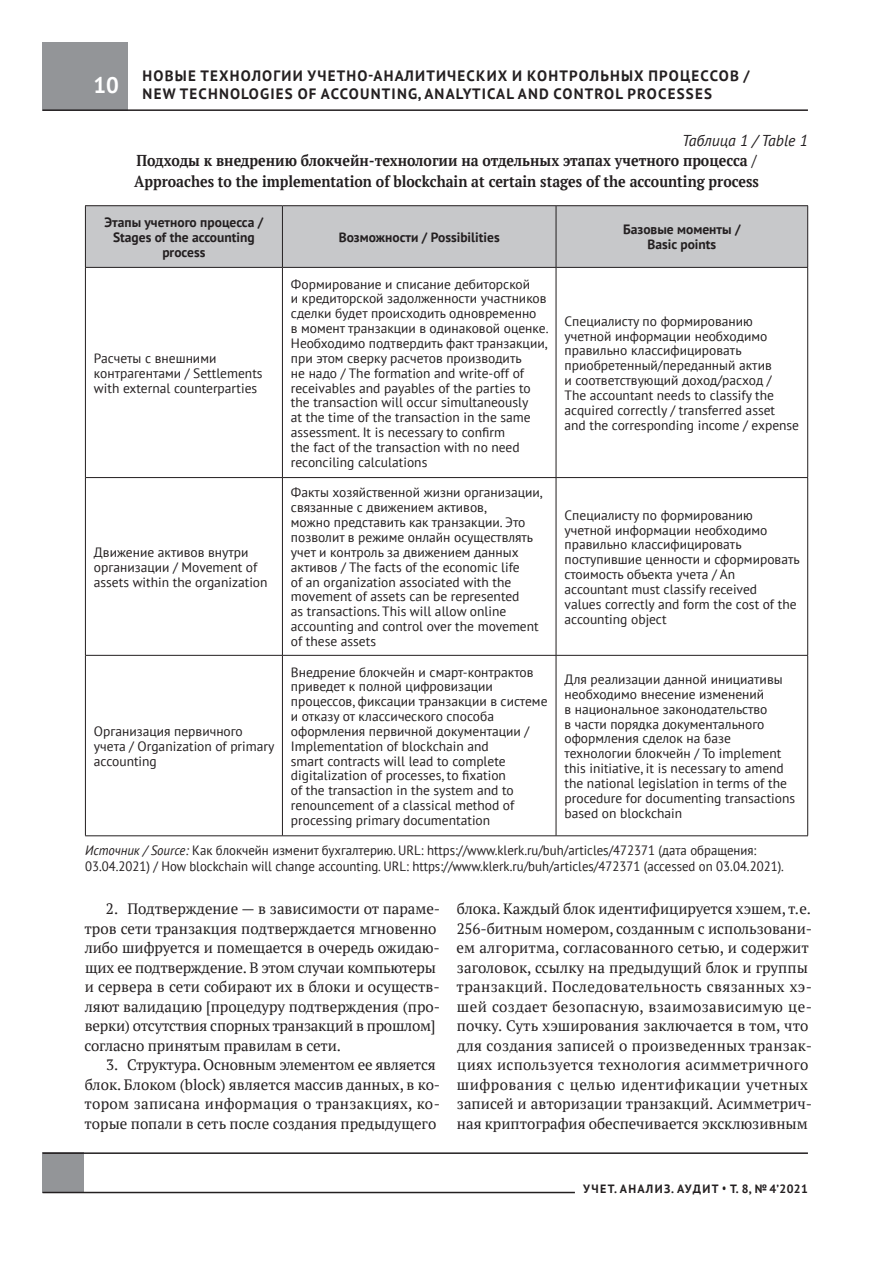
<style>
.page{position:relative;width:893px;height:1263px;background:#fff}
.page>*{position:absolute;margin:0;border:0;box-sizing:border-box;transform-origin:0 0}
.t1{font:700 22.5px "PT Sans";color:#fff}
.t2{font:700 15.75px/20.2px "PT Serif";color:#231f20;scale:.9 1}
.t3{font:italic 15.75px "PT Sans";color:#231f20}
.t4{font:15px/19.5px "PT Serif";color:#231f20}
.t5{font:700 15px "PT Sans";letter-spacing:.08em;color:#231f20}
.t6{font:13.5px/14.9px "PT Sans";color:#231f20}
.t7{font:13.5px/16.2px "PT Sans";color:#231f20;scale:.95 1}
.t8{font:700 13.5px/14.9px "PT Sans";color:#231f20;text-align:center}
.t9{font:700 12px "PT Sans";letter-spacing:.11em;color:#231f20}
.s1{font-style:italic}
</style>
<div class="page">
<div style="left:43px;top:1152px;width:41px;height:41px;background:#939598"></div>
<div style="left:43px;top:43px;width:85px;height:68px;background:#939598"></div>
<hr style="left:43px;top:109px;width:765px;height:2px;background:#231f20">
<hr style="left:43px;top:1152px;width:765px;height:2px;background:#231f20">
<hr style="left:43px;top:1192px;width:532px;height:1px;background:#231f20">
<div style="left:86px;top:206px;width:721px;height:61px;background:#c7c8ca"></div>
<hr style="left:282px;top:206px;width:1px;height:61px;background:#231f20">
<hr style="left:556px;top:206px;width:1px;height:61px;background:#231f20">
<hr style="left:282px;top:268px;width:1px;height:209px;background:#231f20">
<hr style="left:556px;top:268px;width:1px;height:209px;background:#231f20">
<hr style="left:85px;top:477px;width:197px;height:1px;background:#231f20">
<hr style="left:282px;top:477px;width:274px;height:1px;background:#231f20">
<hr style="left:282px;top:478px;width:1px;height:177px;background:#231f20">
<hr style="left:556px;top:477px;width:252px;height:1px;background:#231f20">
<hr style="left:556px;top:478px;width:1px;height:177px;background:#231f20">
<hr style="left:85px;top:655px;width:197px;height:1px;background:#231f20">
<hr style="left:282px;top:655px;width:274px;height:1px;background:#231f20">
<hr style="left:282px;top:655px;width:1px;height:180px;background:#231f20">
<hr style="left:556px;top:655px;width:252px;height:1px;background:#231f20">
<hr style="left:556px;top:655px;width:1px;height:180px;background:#231f20">
<hr style="left:85px;top:268px;width:1px;height:209px;background:#231f20">
<hr style="left:807px;top:268px;width:1px;height:209px;background:#231f20">
<hr style="left:85px;top:478px;width:1px;height:177px;background:#231f20">
<hr style="left:807px;top:478px;width:1px;height:177px;background:#231f20">
<hr style="left:85px;top:655px;width:1px;height:180px;background:#231f20">
<hr style="left:807px;top:655px;width:1px;height:180px;background:#231f20">
<hr style="left:85px;top:835px;width:197px;height:1px;background:#231f20">
<hr style="left:282px;top:835px;width:274px;height:1px;background:#231f20">
<hr style="left:556px;top:835px;width:252px;height:1px;background:#231f20">
<hr style="left:85px;top:205px;width:197px;height:1px;background:#231f20">
<hr style="left:85px;top:206px;width:1px;height:61px;background:#231f20">
<hr style="left:282px;top:205px;width:274px;height:1px;background:#231f20">
<hr style="left:556px;top:205px;width:252px;height:1px;background:#231f20">
<hr style="left:807px;top:206px;width:1px;height:61px;background:#231f20">
<hr style="left:85px;top:267px;width:197px;height:1px;background:#231f20">
<hr style="left:282px;top:267px;width:274px;height:1px;background:#231f20">
<hr style="left:556px;top:267px;width:252px;height:1px;background:#231f20">
<h1 class="t1" style="left:94px;top:70px;width:27px">10</h1>
<p class="t5" style="left:143px;top:66px;width:186px">НОВЫЕ ТЕХНОЛОГИИ УЧЕТН</p>
<p class="t5" style="left:357px;top:66px;width:59px">О-АНАЛИТИЧЕ</p>
<p class="t5" style="left:467px;top:66px;width:284px">СКИХ И КОНТРОЛЬНЫХ ПРОЦЕССОВ /</p>
<p class="t5" style="left:143px;top:84px;width:67px">NEW TECHNO</p>
<p class="t5" style="left:241px;top:84px;width:17px">LOGI</p>
<p class="t5" style="left:276px;top:84px;width:56px">ES OF ACCOUNTING</p>
<p class="t5" style="left:418px;top:84px;width:18px">, ANA</p>
<p class="t5" style="left:456px;top:84px;width:26px">LYTICA</p>
<p class="t5" style="left:506px;top:84px;width:23px">L AND</p>
<p class="t5" style="left:553px;top:84px;width:11px">CONTRO</p>
<p class="t5" style="left:615px;top:84px;width:33px">L PROC</p>
<p class="t5" style="left:668px;top:84px;width:46px">ESSES</p>
<p class="t3" style="left:682px;top:131px;width:127px">Таблица 1 / Table 1</p>
<p class="t2" style="left:134px;top:150px;width:696px">Подходы к внедрению блокчейн-технологии на отдельных этапах учетного процесса /<br>Approaches to the implementation of blockchain at certain stages of the accounting process</p>
<p class="t8" style="left:104px;top:214px;width:161px">Этапы учетного процесса /<br>Stages of the accounting process</p>
<p class="t8" style="left:339px;top:229px;width:163px">Возможности / Possibilities</p>
<p class="t8" style="left:623px;top:222px;width:119px">Базовые моменты /<br>Basic points</p>
<p class="t6" style="left:94px;top:350px;width:170px">Расчеты с внешними контрагентами / Settlements with external counterparties</p>
<p class="t6" style="left:94px;top:544px;width:175px">Движение активов внутри организации / Movement of assets within the organization</p>
<p class="t6" style="left:291px;top:276px;width:259px">Формирование и списание дебиторской<br>и кредиторской задолженности участников сделки будет происходить одновременно<br>в момент транзакции в одинаковой оценке.<br>Необходимо подтвердить факт транзакции, при этом сверку расчетов производить<br>не надо / The formation and write-off of receivables and payables of the parties to the transaction will occur simultaneously<br>at the time of the transaction in the same assessment. It is necessary to confirm<br>the fact of the transaction with no need reconciling calculations</p>
<p class="t6" style="left:291px;top:485px;width:254px">Факты хозяйственной жизни организации, связанные с движением активов,<br>можно представить как транзакции. Это позволит в режиме онлайн осуществлять учет и контроль за движением данных активов / The facts of the economic life<br>of an organization associated with the movement of assets can be represented<br>as transactions. This will allow online accounting and control over the movement of these assets</p>
<p class="t6" style="left:565px;top:313px;width:236px">Специалисту по формированию учетной информации необходимо правильно классифицировать приобретенный/переданный актив<br>и соответствующий доход/расход /<br>The accountant needs to classify the acquired correctly / transferred asset and the corresponding income / expense</p>
<p class="t6" style="left:565px;top:507px;width:237px">Специалисту по формированию учетной информации необходимо правильно классифицировать поступившие ценности и сформировать стоимость объекта учета / An accountant must classify received<br>values correctly and form the cost of the accounting object</p>
<p class="t6" style="left:291px;top:664px;width:258px">Внедрение блокчейн и смарт-контрактов приведет к полной цифровизации процессов, фиксации транзакции в системе и отказу от классического способа оформления первичной документации / Implementation of blockchain and<br>smart contracts will lead to complete digitalization of processes, to fixation<br>of the transaction in the system and to renouncement of a classical method of processing primary documentation</p>
<p class="t6" style="left:565px;top:671px;width:232px">Для реализации данной инициативы необходимо внесение изменений<br>в национальное законодательство<br>в части порядка документального оформления сделок на базе технологии блокчейн / To implement this initiative, it is necessary to amend the national legislation in terms of the procedure for documenting transactions based on blockchain</p>
<p class="t7" style="left:85px;top:841px;width:737px"><span class="s1">Источник / Source:</span> Как блокчейн изменит бухгалтерию. URL: https://www.klerk.ru/buh/articles/472371 (дата обращения:<br>03.04.2021) / How blockchain will change accounting. URL: https://www.klerk.ru/buh/articles/472371 (accessed on 03.04.2021).</p>
<p class="t6" style="left:94px;top:723px;width:182px">Организация первичного учета / Organization of primary accounting</p>
<p class="t4" style="left:85px;top:899px;width:357px;text-indent:21px">2. Подтверждение — в зависимости от параме&shy;тров сети транзакция подтверждается мгновенно либо шифруется и помещается в очередь ожидаю&shy;щих ее подтверждение. В этом случаи компьютеры и сервера в сети собирают их в блоки и осуществ&shy;ляют валидацию [процедуру подтверждения (про&shy;верки) отсутствия спорных транзакций в прошлом] согласно принятым правилам в сети.</p>
<p class="t4" style="left:85px;top:1055px;width:357px;text-indent:22px">3. Структура. Основным элементом ее является блок. Блоком (block) является массив данных, в ко&shy;тором записана информация о транзакциях, ко&shy;торые попали в сеть после создания предыдущего</p>
<p class="t4" style="left:457px;top:899px;width:357px">блока. Каждый блок идентифицируется хэшем, т.е.<br>256-битным номером, созданным с использовани&shy;ем алгоритма, согласованного сетью, и содержит заголовок, ссылку на предыдущий блок и группы транзакций. Последовательность связанных хэ&shy;шей создает безопасную, взаимозависимую це&shy;почку. Суть хэширования заключается в том, что для создания записей о произведенных транзак&shy;циях используется технология асимметричного шифрования с целью идентификации учетных записей и авторизации транзакций. Асимметрич&shy;ная криптография обеспечивается эксклюзивным</p>
<p class="t9" style="left:583px;top:1181px;width:226px">Учет. Анализ. Аудит • Т. 8, №4’2021</p>
</div>
